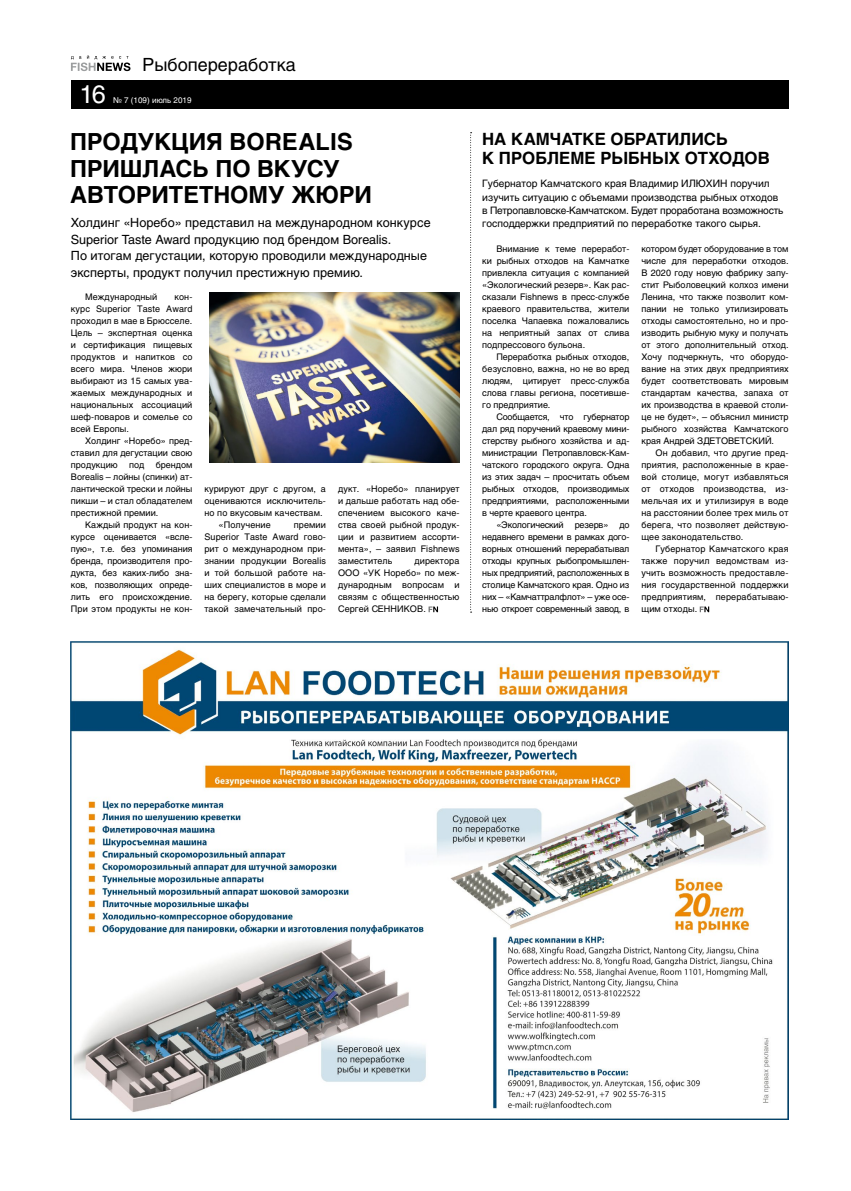
<style>
.page{position:relative;width:851px;height:1191px;background:#fff}
.page>*{position:absolute;margin:0;border:0;box-sizing:border-box;transform-origin:0 0}
.t1{font:25px "Helios C";color:#fff}
.t2{font:700 23.3px/26.8px "Helios C";color:#000}
.t3{font:18px "Helios C";color:#000}
.t4{font:700 16.7px/19.2px "Helios C";color:#000}
.t5{font:12.5px/16.4px "Helios C";letter-spacing:.005em;color:#000}
.t6{font:10.2px/13.3px "Helios C";color:#000}
.t7{font:9px/12px "Helios C";letter-spacing:.01em;color:#000;text-align:justify}
.t8{font:8px "Helios C";color:#fff}
</style>
<div class="page">
<div style="left:71px;top:80px;width:717px;height:29px;background:#000"></div>
<svg style="left:71px;top:55px;width:59px;height:16px"></svg>
<img style="left:70px;top:642px;width:718px;height:477px">
<svg style="left:699px;top:606px;width:10px;height:6px"></svg>
<svg style="left:428px;top:606px;width:10px;height:6px"></svg>
<img style="left:209px;top:293px;width:250px;height:169px">
<svg style="left:470px;top:132px;width:1px;height:480px"></svg>
<h3 class="t3" style="left:142px;top:54px;width:155px">Рыбопереработка</h3>
<h1 class="t1" style="left:79px;top:79px;width:28px">16</h1>
<p class="t8" style="left:113px;top:96px;width:80px">№ 7 (109) июль 2019</p>
<h2 class="t2" style="left:70px;top:128px;width:303px">ПРОДУКЦИЯ BOREALIS<br>ПРИШЛАСЬ ПО ВКУСУ<br>АВТОРИТЕТНОМУ ЖЮРИ</h2>
<h3 class="t5" style="left:71px;top:215px;width:361px">Холдинг «Норебо» представил на международном конкурсе Superior Taste Award продукцию под брендом Borealis.<br>По итогам дегустации, которую проводили международные эксперты, продукт получил престижную премию.</h3>
<p class="t7" style="left:85px;top:291px;width:74px">Международный</p>
<p class="t7" style="left:71px;top:291px;width:123px;text-indent:104px">кон&shy;курс Superior Taste Award проходил в мае в Брюсселе.<br>Цель – экспертная оценка и сертификация пищевых продуктов и напитков со всего мира. Членов жюри выбирают из 15 самых ува&shy;жаемых международных и национальных ассоциаций шеф-поваров и сомелье со всей Европы.</p>
<p class="t7" style="left:71px;top:435px;width:123px;text-indent:14px">Холдинг «Норебо» пред&shy;ставил для дегустации свою продукцию</p>
<p class="t7" style="left:71px;top:459px;width:123px;text-indent:85px">брендом Borealis – лойны (спинки) ат&shy;лантической трески и лойны пикши – и стал обладателем престижной премии.</p>
<p class="t7" style="left:71px;top:519px;width:123px;text-indent:14px">Каждый продукт на кон&shy;курсе оценивается «всле&shy;пую», т.е. без упоминания бренда, производителя про&shy;дукта, без каких-либо зна&shy;ков, позволяющих опреде&shy;лить его происхождение.<br>При этом продукты не кон-</p>
<p class="t7" style="left:129px;top:459px;width:17px">под</p>
<p class="t7" style="left:204px;top:483px;width:123px">курируют друг с другом, а</p>
<p class="t7" style="left:204px;top:495px;width:123px">оцениваются исключитель-</p>
<p class="t7" style="left:204px;top:507px;width:120px">но по вкусовым качествам.</p>
<p class="t7" style="left:218px;top:519px;width:54px">«Получение</p>
<p class="t7" style="left:204px;top:519px;width:123px;text-indent:89px">премии Superior Taste Award гово&shy;рит о международном при&shy;знании продукции Borealis и той большой работе на&shy;ших специалистов в море и на берегу, которые сделали такой замечательный про-</p>
<p class="t7" style="left:338px;top:483px;width:123px">дукт. «Норебо» планирует и дальше работать над обе&shy;спечением высокого каче&shy;ства своей рыбной продук&shy;ции и развитием ассорти&shy;мента», – заявил Fishnews заместитель</p>
<p class="t7" style="left:338px;top:555px;width:123px;text-indent:77px">директора ООО «УК Норебо» по меж&shy;дународным вопросам и связям с общественностью Сергей СЕННИКОВ.</p>
<h3 class="t4" style="left:482px;top:129px;width:289px">НА КАМЧАТКЕ ОБРАТИЛИСЬ<br>К ПРОБЛЕМЕ РЫБНЫХ ОТХОДОВ</h3>
<p class="t6" style="left:482px;top:177px;width:303px">Губернатор Камчатского края Владимир ИЛЮХИН поручил изучить ситуацию с объемами производства рыбных отходов в Петропавловске-Камчатском. Будет проработана возможность господдержки предприятий по переработке такого сырья.</p>
<p class="t7" style="left:482px;top:243px;width:149px;text-indent:14px">Внимание к теме переработ&shy;ки рыбных отходов на Камчатке привлекла ситуация с компанией «Экологический резерв». Как рас&shy;сказали Fishnews в пресс-службе краевого правительства, жители поселка Чапаевка пожаловались на неприятный запах от слива подпрессового бульона.</p>
<p class="t7" style="left:482px;top:351px;width:149px;text-indent:14px">Переработка рыбных отходов, безусловно, важна, но не во вред людям, цитирует пресс-служба слова главы региона, посетивше&shy;го предприятие.</p>
<p class="t7" style="left:482px;top:411px;width:149px;text-indent:14px">Сообщается, что губернатор дал ряд поручений краевому мини&shy;стерству рыбного хозяйства и ад&shy;министрации Петропавловск-Кам&shy;чатского городского округа. Одна из этих задач – просчитать объем рыбных отходов, производимых предприятиями, расположенными в черте краевого центра.</p>
<p class="t7" style="left:482px;top:519px;width:149px;text-indent:14px">«Экологический резерв» до недавнего времени в рамках дого&shy;ворных отношений перерабатывал отходы крупных рыбопромышлен&shy;ных предприятий, расположенных в столице Камчатского края. Одно из них – «Камчаттралфлот» – уже осе&shy;нью откроет современный завод, в</p>
<p class="t7" style="left:641px;top:243px;width:149px">котором будет оборудование в том числе для переработки отходов.<br>В 2020 году новую фабрику запу&shy;стит Рыболовецкий колхоз имени Ленина, что также позволит ком&shy;пании не только утилизировать отходы самостоятельно, но и про&shy;изводить рыбную муку и получать от этого дополнительный отход.<br>Хочу подчеркнуть, что оборудо&shy;вание на этих двух предприятиях будет соответствовать мировым стандартам качества, запаха от их производства в краевой столи&shy;це не будет», – объяснил министр рыбного хозяйства Камчатского края Андрей ЗДЕТОВЕТСКИЙ.</p>
<p class="t7" style="left:641px;top:447px;width:149px;text-indent:14px">Он добавил, что другие пред&shy;приятия, расположенные в крае&shy;вой столице, могут избавляться от отходов производства, из&shy;мельчая их и утилизируя в воде на расстоянии более трех миль от берега, что позволяет действую&shy;щее законодательство.</p>
<p class="t7" style="left:641px;top:543px;width:149px;text-indent:14px">Губернатор Камчатского края также поручил ведомствам из&shy;учить возможность предоставле&shy;ния государственной поддержки предприятиям, перерабатываю&shy;щим отходы.</p>
</div>
